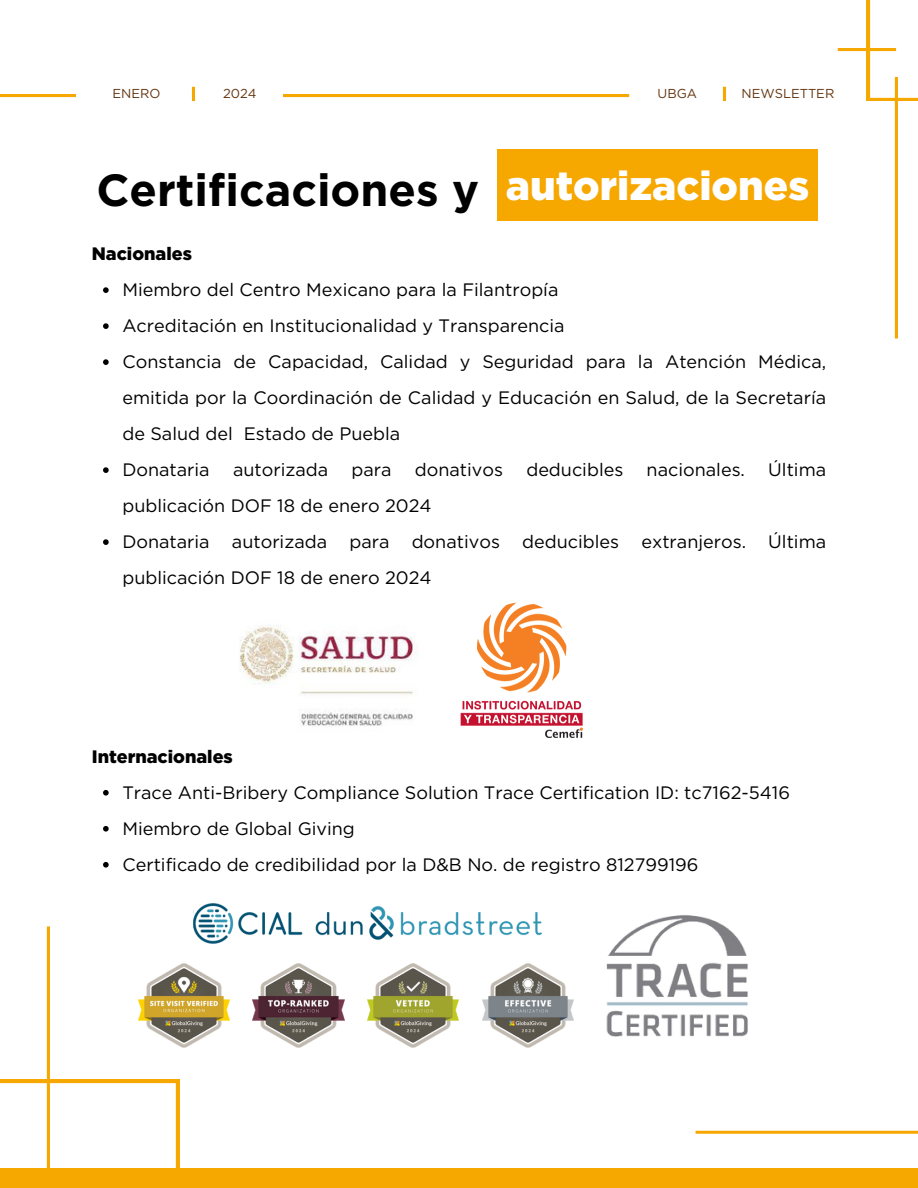
<style>
.page{position:relative;width:918px;height:1188px;background:#fff}
.page>*{position:absolute;margin:0;border:0;box-sizing:border-box;transform-origin:0 0}
.t1{font:700 45px "Gotham";color:#000}
.t2{font:900 40.5px "Gotham";color:#fff}
.t3{font:18px/36px "Gotham";color:#000}
.t4{font:900 18px "Gotham";color:#000}
.t5{font:12.9px "Gotham";color:#643510}
</style>
<div class="page">
<svg style="left:838px;top:0;width:80px;height:339px"></svg>
<svg style="left:0;top:87px;width:629px;height:14px"></svg>
<svg style="left:723px;top:87px;width:3px;height:14px"></svg>
<div style="left:497px;top:150px;width:321px;height:71px;background:#f7a800"></div>
<div style="left:0;top:1168px;width:918px;height:20px;background:#f7a800"></div>
<svg style="left:0;top:926px;width:179px;height:242px"></svg>
<svg style="left:695px;top:1131px;width:223px;height:3px"></svg>
<img style="left:239px;top:625px;width:179px;height:102px">
<img style="left:460px;top:602px;width:123px;height:136px">
<img style="left:194px;top:903px;width:347px;height:41px">
<img style="left:606px;top:915px;width:142px;height:122px">
<img style="left:138px;top:963px;width:91px;height:85px">
<img style="left:253px;top:963px;width:91px;height:85px">
<img style="left:368px;top:963px;width:91px;height:85px">
<img style="left:482px;top:963px;width:91px;height:84px">
<svg style="left:103px;top:287px;width:6px;height:6px"></svg>
<svg style="left:103px;top:323px;width:6px;height:6px"></svg>
<svg style="left:103px;top:359px;width:6px;height:6px"></svg>
<svg style="left:103px;top:467px;width:6px;height:6px"></svg>
<svg style="left:103px;top:539px;width:6px;height:6px"></svg>
<svg style="left:103px;top:790px;width:6px;height:6px"></svg>
<svg style="left:103px;top:826px;width:6px;height:6px"></svg>
<svg style="left:103px;top:862px;width:6px;height:6px"></svg>
<p class="t5" style="left:112px;top:86px;width:49px">ENERO</p>
<p class="t5" style="left:223px;top:86px;width:35px">2024</p>
<p class="t5" style="left:658px;top:86px;width:41px">UBGA</p>
<p class="t5" style="left:742px;top:86px;width:94px">NEWSLETTER</p>
<h2 class="t2" style="left:506px;top:161px;width:305px">autorizaciones</h2>
<h1 class="t1" style="left:96px;top:163px;width:384px">Certificaciones y</h1>
<p class="t4" style="left:92px;top:243px;width:102px">Nacionales</p>
<p class="t3" style="left:122px;top:272px;width:705px">Miembro del Centro Mexicano para la Filantropía<br>Acreditación en Institucionalidad y Transparencia<br>Constancia de Capacidad, Calidad y Seguridad para la Atención Médica, emitida por la Coordinación de Calidad y Educación en Salud, de la Secretaría de Salud del Estado de Puebla<br>Donataria</p>
<p class="t3" style="left:233px;top:452px;width:97px">autorizada</p>
<p class="t3" style="left:352px;top:452px;width:42px">para</p>
<p class="t3" style="left:415px;top:452px;width:90px">donativos</p>
<p class="t3" style="left:526px;top:452px;width:98px">deducibles</p>
<p class="t3" style="left:647px;top:452px;width:100px">nacionales.</p>
<p class="t3" style="left:768px;top:452px;width:59px">Última</p>
<p class="t3" style="left:122px;top:488px;width:705px">publicación DOF 18 de enero 2024<br>Donataria autorizada para donativos deducibles extranjeros. Última publicación DOF 18 de enero 2024</p>
<p class="t4" style="left:92px;top:746px;width:143px">Internacionales</p>
<p class="t3" style="left:122px;top:774px;width:669px">Trace Anti-Bribery Compliance Solution Trace Certification ID: tc7162-5416<br>Miembro de Global Giving<br>Certificado de credibilidad por la D&amp;B No. de registro 812799196</p>
</div>
